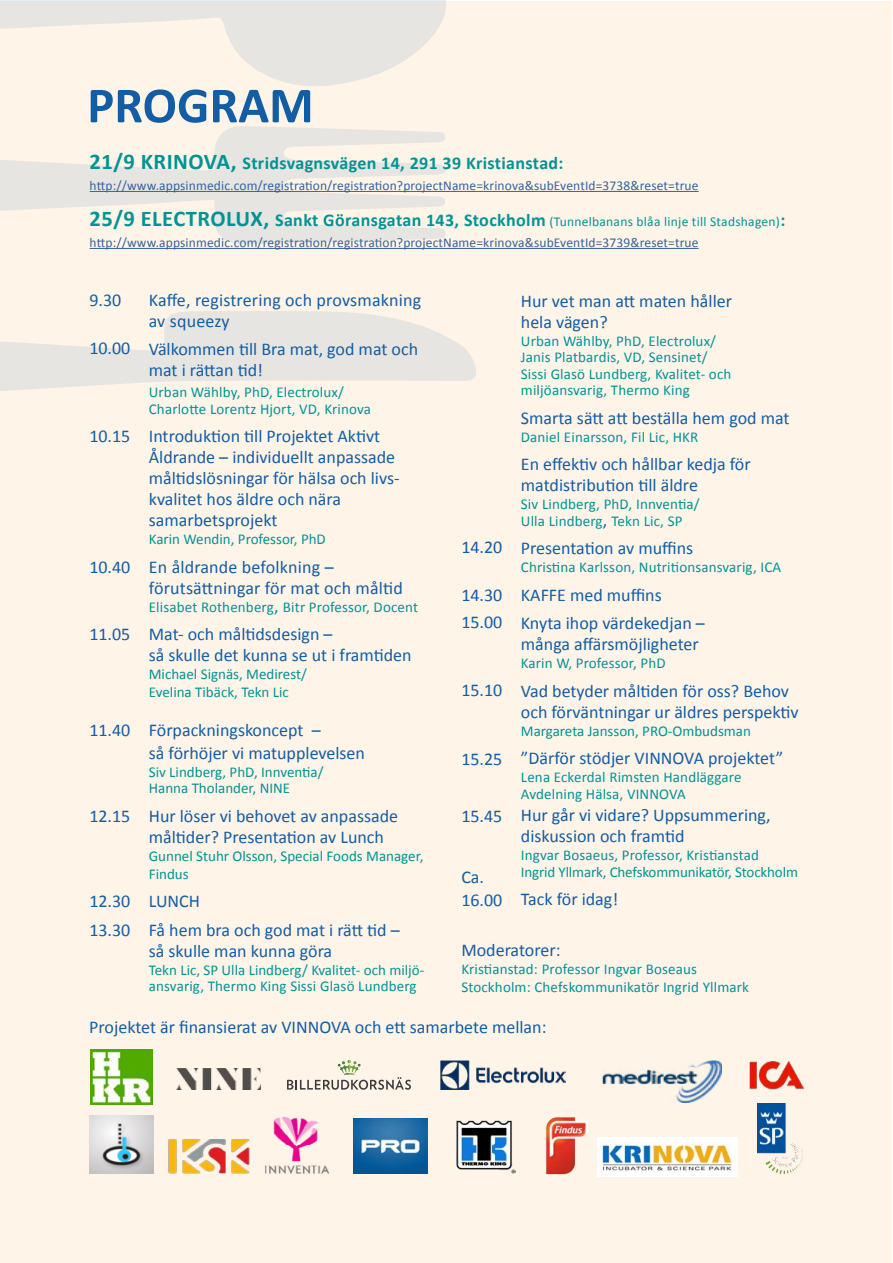
<style>
.page{position:relative;width:893px;height:1263px;background:#fff}
.page>*{position:absolute;margin:0;border:0;box-sizing:border-box;transform-origin:0 0}
.t1{font:700 51px "Calibri";color:#135da4}
.t2{font:18px/21px "Calibri";color:#135da4}
.t3{font:700 18px "Calibri";letter-spacing:.02em;color:#009395}
.t4{font:15px/16.5px "Calibri";letter-spacing:.01em;color:#009395}
.t5{font:15px/16.5px "Calibri";letter-spacing:-.01em;color:#009395}
.t6{font:13.5px/21px "Calibri";letter-spacing:.01em;color:#38619a}
.s1{font-size:22.5px}
.s2{font-weight:700;font-size:22.5px;color:#009395}
.s3{font-weight:700;font-size:18px;color:#009395}
.s4{color:#009395}
.s5{font-size:18px}
.s6{font-size:18px;color:#135da4}
</style>
<div class="page">
<div style="left:1px;top:1px;width:891px;height:1261px;background:#fff4e8"></div>
<svg style="left:0;top:0;width:446px;height:88px"></svg>
<svg style="left:0;top:126px;width:446px;height:119px"></svg>
<svg style="left:0;top:311px;width:476px;height:87px"></svg>
<img style="left:90px;top:1049px;width:63px;height:56px">
<img style="left:602px;top:1060px;width:119px;height:42px">
<img style="left:90px;top:1115px;width:64px;height:58px">
<img style="left:354px;top:1118px;width:74px;height:55px">
<img style="left:598px;top:1137px;width:140px;height:39px">
<img style="left:456px;top:1120px;width:59px;height:54px">
<img style="left:249px;top:1117px;width:80px;height:57px">
<img style="left:758px;top:1104px;width:45px;height:69px">
<svg style="left:287px;top:1060px;width:124px;height:30px"></svg>
<img style="left:546px;top:1117px;width:42px;height:58px">
<img style="left:441px;top:1061px;width:125px;height:28px">
<img style="left:176px;top:1068px;width:85px;height:22px">
<img style="left:749px;top:1061px;width:55px;height:28px">
<img style="left:123px;top:1140px;width:169px;height:34px">
<hr style="left:90px;top:191px;width:609px;height:1px;background:#38619a">
<hr style="left:90px;top:248px;width:609px;height:1px;background:#38619a">
<h1 class="t1" style="left:87px;top:73px;width:228px">PROGRAM</h1>
<p class="t3" style="left:90px;top:151px;width:475px"><span class="s1">21/9 KRINOVA,</span> Stridsvagnsvägen 14, 291 39 Kristianstad:</p>
<p class="t6" style="left:90px;top:175px;width:610px">http://www.appsinmedic.com/registration/registration?projectName=krinova&amp;subEventId=3738&amp;reset=true</p>
<p class="t6" style="left:90px;top:211px;width:697px"><span class="s2">25/9 ELECTROLUX,</span> <span class="s3">Sankt Göransgatan 143, Stockholm</span> <span class="s4">(Tunnelbanans blåa linje till Stadshagen)</span><span class="s3">: </span>http://www.appsinmedic.com/registration/registration?projectName=krinova&amp;subEventId=3739&amp;reset=true</p>
<p class="t2" style="left:89px;top:289px;width:33px">9.30</p>
<p class="t2" style="left:89px;top:337px;width:43px">10.00</p>
<p class="t2" style="left:89px;top:426px;width:43px">10.15</p>
<p class="t2" style="left:89px;top:556px;width:43px">10.40</p>
<p class="t2" style="left:89px;top:624px;width:43px">11.05</p>
<p class="t2" style="left:89px;top:720px;width:43px">11.40</p>
<p class="t2" style="left:89px;top:805px;width:43px">12.15</p>
<p class="t2" style="left:89px;top:887px;width:43px;line-height:28.5px">12.30<br>13.30</p>
<p class="t2" style="left:149px;top:289px;width:274px">Kaffe, registrering och provsmakning av squeezy</p>
<p class="t2" style="left:149px;top:339px;width:271px">Välkommen till Bra mat, god mat och mat i rättan tid!</p>
<p class="t4" style="left:149px;top:384px;width:224px">Urban Wählby, PhD, Electrolux/<br>Charlotte Lorentz Hjort, VD, Krinova</p>
<p class="t2" style="left:149px;top:426px;width:252px">Introduktion till Projektet Aktivt<br>Åldrande – individuellt anpassade måltidslösningar för hälsa och livs&shy;kvalitet hos äldre och nära samarbetsprojekt</p>
<p class="t4" style="left:149px;top:531px;width:179px">Karin Wendin, Professor, PhD</p>
<p class="t2" style="left:149px;top:556px;width:256px">En åldrande befolkning – förutsättningar för mat och måltid</p>
<p class="t4" style="left:149px;top:599px;width:271px">Elisabet Rothenberg<span class="s5">,</span> Bitr Professor, Docent</p>
<p class="t2" style="left:149px;top:624px;width:264px">Mat- och måltidsdesign –<br>så skulle det kunna se ut i framtiden</p>
<p class="t4" style="left:149px;top:665px;width:160px;line-height:18px">Michael Signäs, Medirest/<br>Evelina Tibäck, Tekn Lic</p>
<p class="t2" style="left:149px;top:719px;width:218px;line-height:22.5px">Förpackningskoncept –<br>så förhöjer vi matupplevelsen</p>
<p class="t4" style="left:149px;top:764px;width:176px">Siv Lindberg, PhD, Innventia/<br>Hanna Tholander, NINE</p>
<p class="t2" style="left:149px;top:805px;width:251px">Hur löser vi behovet av anpassade måltider? Presentation av Lunch</p>
<p class="t4" style="left:149px;top:847px;width:276px;line-height:18px">Gunnel Stuhr Olsson, Special Foods Manager,<br>Findus</p>
<p class="t2" style="left:149px;top:887px;width:252px;line-height:28.5px">LUNCH<br>Få hem bra och god mat i rätt tid –</p>
<p class="t2" style="left:149px;top:940px;width:185px">så skulle man kunna göra</p>
<p class="t4" style="left:149px;top:962px;width:277px">Tekn Lic, SP Ulla Lindberg/ Kvalitet- och miljö&shy;ansvarig, Thermo King Sissi Glasö Lundberg</p>
<p class="t2" style="left:461px;top:537px;width:43px">14.20</p>
<p class="t2" style="left:461px;top:582px;width:43px;line-height:27px">14.30<br>15.00</p>
<p class="t2" style="left:461px;top:679px;width:43px">15.10</p>
<p class="t2" style="left:461px;top:748px;width:43px">15.25</p>
<p class="t2" style="left:461px;top:805px;width:43px">15.45</p>
<p class="t2" style="left:461px;top:866px;width:43px;line-height:22.5px">Ca.<br>16.00</p>
<p class="t2" style="left:521px;top:290px;width:213px">Hur vet man att maten håller hela vägen?</p>
<p class="t4" style="left:521px;top:332px;width:212px">Urban Wählby, PhD, Electrolux/<br>Janis Platbardis, VD, Sensinet/<br>Sissi Glasö Lundberg, Kvalitet- och miljöansvarig, Thermo King</p>
<p class="t2" style="left:521px;top:407px;width:270px">Smarta sätt att beställa hem god mat</p>
<p class="t4" style="left:521px;top:428px;width:179px">Daniel Einarsson, Fil Lic, HKR</p>
<p class="t2" style="left:521px;top:454px;width:231px">En effektiv och hållbar kedja för matdistribution till äldre</p>
<p class="t4" style="left:521px;top:496px;width:180px">Siv Lindberg, PhD, Innventia/<br>Ulla Lindberg<span class="s6">,</span> Tekn Lic, SP</p>
<p class="t2" style="left:521px;top:538px;width:174px">Presentation av muffins</p>
<p class="t4" style="left:521px;top:559px;width:262px">Christina Karlsson, Nutritionsansvarig, ICA</p>
<p class="t2" style="left:521px;top:580px;width:185px;line-height:28.5px">KAFFE med muffins<br>Knyta ihop värdekedjan –</p>
<p class="t2" style="left:521px;top:634px;width:179px">många affärsmöjligheter</p>
<p class="t4" style="left:521px;top:655px;width:146px">Karin W, Professor, PhD</p>
<p class="t2" style="left:521px;top:680px;width:279px">Vad betyder måltiden för oss? Behov och förväntningar ur äldres perspektiv</p>
<p class="t4" style="left:521px;top:722px;width:232px">Margareta Jansson, PRO-Ombudsman</p>
<p class="t2" style="left:521px;top:748px;width:264px">”Därför stödjer VINNOVA projektet”</p>
<p class="t4" style="left:521px;top:769px;width:222px">Lena Eckerdal Rimsten Handläggare<br>Avdelning Hälsa, VINNOVA</p>
<p class="t2" style="left:521px;top:805px;width:251px">Hur går vi vidare? Uppsummering, diskussion och framtid</p>
<p class="t5" style="left:521px;top:847px;width:279px">Ingvar Bosaeus, Professor, Kristianstad<br>Ingrid Yllmark, Chefskommunikatör, Stockholm</p>
<p class="t2" style="left:521px;top:889px;width:99px">Tack för idag!</p>
<p class="t2" style="left:461px;top:940px;width:101px">Moderatorer:</p>
<p class="t4" style="left:461px;top:960px;width:289px;line-height:18px">Kristianstad: Professor Ingvar Boseaus<br>Stockholm: Chefskommunikatör Ingrid Yllmark</p>
<p class="t2" style="left:89px;top:1017px;width:459px">Projektet är finansierat av VINNOVA och ett samarbete mellan:</p>
</div>
